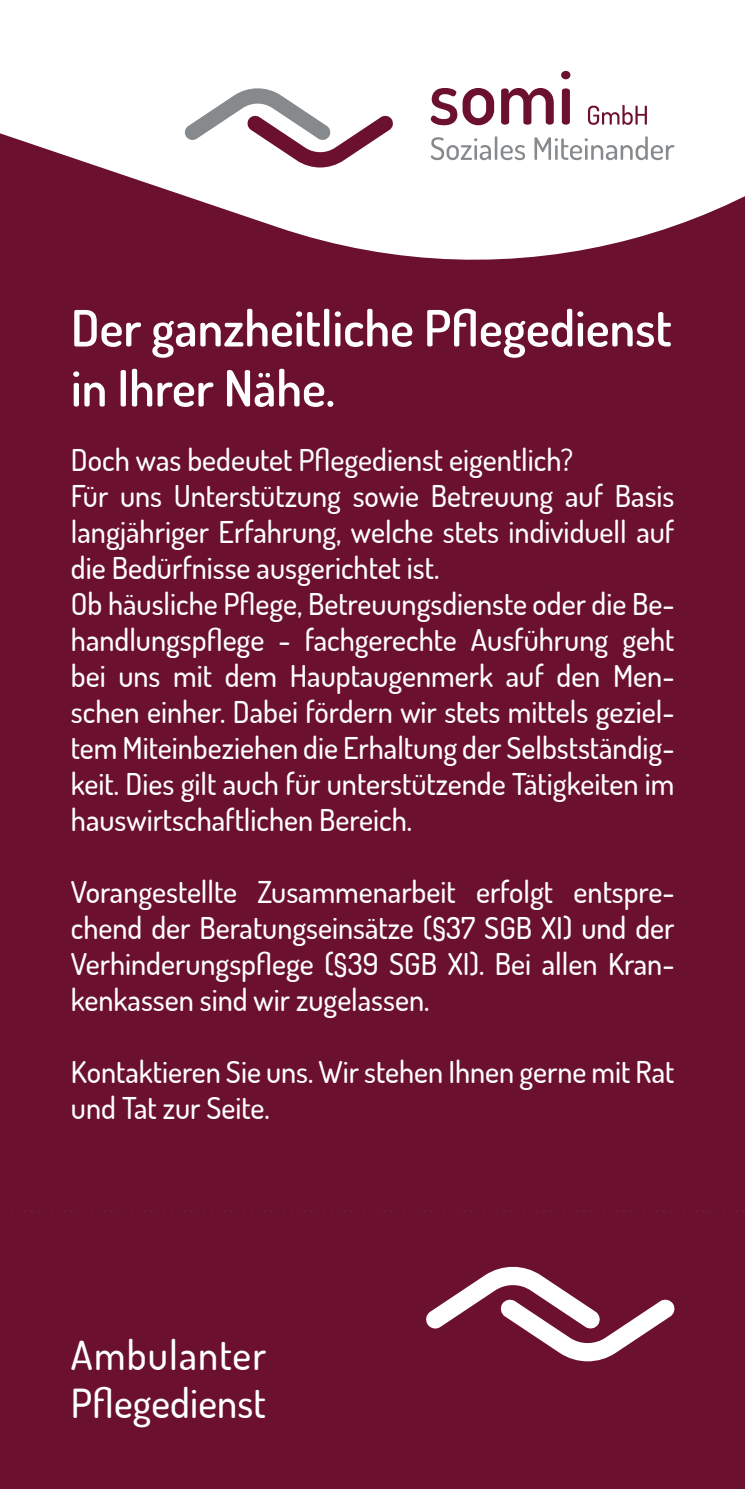
<style>
.page{position:relative;width:745px;height:1489px;background:#fff}
.page>*{position:absolute;margin:0;border:0;box-sizing:border-box;transform-origin:0 0}
.t1{font:600 50px/60px "Dosis";color:#fff}
.t2{font:500 40px/48px "Dosis";letter-spacing:.015em;color:#fff}
.t3{font:500 30px/36px "Dosis";color:#fff}
</style>
<div class="page">
<div style="left:0;top:126px;width:744px;height:1362px;background:#6c1030"></div>
<svg style="left:0;top:70px;width:744px;height:190px;fill:#fff"></svg>
<svg style="left:184px;top:86px;width:210px;height:81px"></svg>
<svg style="left:430px;top:88px;width:64px;height:37px"></svg>
<svg style="left:501px;top:88px;width:52px;height:37px"></svg>
<svg style="left:560px;top:71px;width:10px;height:54px"></svg>
<svg style="left:587px;top:105px;width:59px;height:20px"></svg>
<svg style="left:430px;top:136px;width:94px;height:24px;background:#dddedf"></svg>
<svg style="left:534px;top:136px;width:140px;height:24px;background:#ddddde"></svg>
<svg style="left:426px;top:1266px;width:249px;height:95px"></svg>
<svg style="left:5px;top:1209px;width:740px;height:3px"></svg>
<h1 class="t1" style="left:71px;top:296px;width:602px">Der ganzheitliche Pflegedienst in Ihrer Nähe.</h1>
<p class="t3" style="left:71px;top:440px;width:604px">Doch was bedeutet Pflegedienst eigentlich?<br>Für uns Unterstützung sowie Betreuung auf Basis langjähriger Erfahrung, welche stets individuell auf die Bedürfnisse ausgerichtet ist.<br>Ob häusliche Pflege, Betreuungsdienste oder die Be&shy;handlungspflege - fachgerechte Ausführung geht bei uns mit dem Hauptaugenmerk auf den Men&shy;schen einher. Dabei fördern wir stets mittels geziel&shy;tem Miteinbeziehen die Erhaltung der Selbstständig&shy;keit. Dies gilt auch für unterstützende Tätigkeiten im hauswirtschaftlichen Bereich.</p>
<p class="t3" style="left:71px;top:872px;width:604px;text-align:justify">Vorangestellte Zusammenarbeit erfolgt entspre&shy;chend der Beratungseinsätze (§37 SGB XI) und der Verhinderungspflege (§39 SGB XI). Bei allen Kran&shy;kenkassen sind wir zugelassen.</p>
<p class="t3" style="left:71px;top:1052px;width:604px">Kontaktieren Sie uns. Wir stehen Ihnen gerne mit Rat und Tat zur Seite.</p>
<h2 class="t2" style="left:71px;top:1329px;width:196px">Ambulanter<br>Pflegedienst</h2>
</div>
